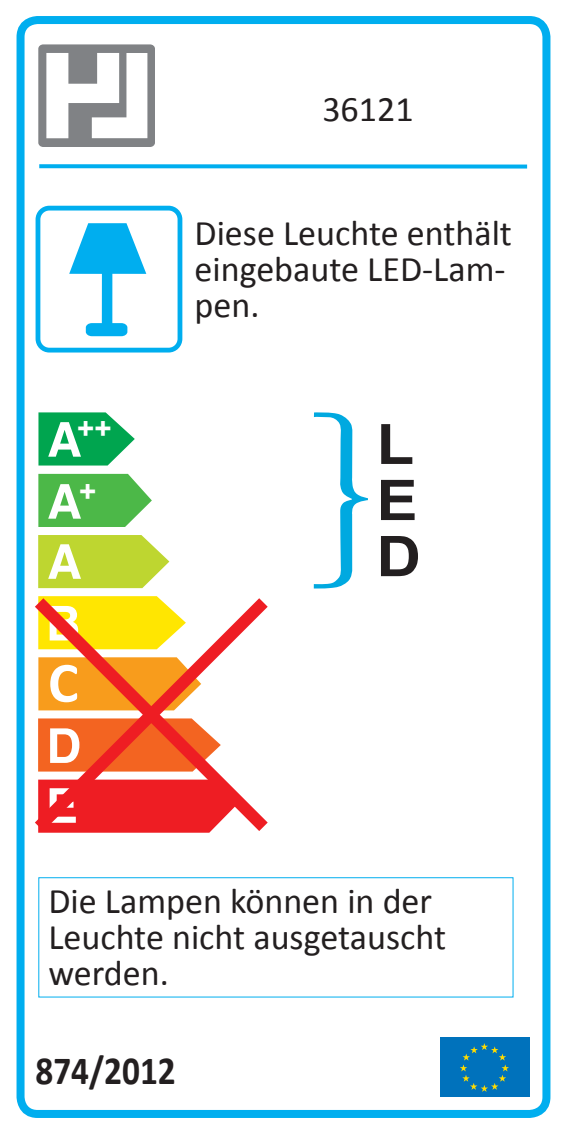
<style>
.page{position:relative;width:567px;height:1134px;background:#fff}
.page>*{position:absolute;margin:0;border:0;box-sizing:border-box;transform-origin:0 0}
.t1{font:700 57.6px "Calibri";color:#fff}
.t2{font:700 56px/56px "Arial";color:#231f20;scale:1.1 1}
.t3{font:700 40px "Calibri";color:#231f20;scale:.88 1}
.t4{font:36px/36px "Calibri";color:#231f20}
.t5{font:700 29.6px/62.4px "Arial";color:#fff}
</style>
<div class="page">
<div style="left:17px;top:16px;width:533px;height:1102px;border:8px solid #00aeef;border-radius:17px"></div>
<div style="left:38px;top:877px;width:475px;height:120px;border:1px solid #00aeef"></div>
<div style="left:39px;top:164px;width:488px;height:5px;background:#00aeef"></div>
<div style="left:440px;top:1038px;width:89px;height:59px;background:#0072bc"></div>
<svg style="left:460px;top:1043px;width:49px;height:49px"></svg>
<svg style="left:69px;top:223px;width:77px;height:105px"></svg>
<div style="left:36px;top:206px;width:146px;height:146px;border:5px solid #00aeef;border-radius:11px"></div>
<div style="left:86px;top:323px;width:41px;height:13px;background:#00aeef;border-radius:5px"></div>
<svg style="left:38px;top:412px;width:97px;height:53px"></svg>
<svg style="left:38px;top:831px;width:173px;height:2px"></svg>
<svg style="left:38px;top:596px;width:121px;height:2px"></svg>
<svg style="left:38px;top:535px;width:131px;height:53px"></svg>
<svg style="left:38px;top:474px;width:114px;height:53px"></svg>
<svg style="left:35px;top:598px;width:233px;height:233px"></svg>
<svg style="left:314px;top:412px;width:54px;height:177px"></svg>
<div style="left:38px;top:44px;width:117px;height:103px;background:#808285;border-radius:5px"></div>
<svg style="left:46px;top:53px;width:101px;height:85px"></svg>
<p class="t4" style="left:322px;top:91px;width:93px">36121</p>
<p class="t5" style="left:77px;top:399px;width:36px">++ +</p>
<h1 class="t1" style="left:48px;top:646px;width:32px">C</h1>
<p class="t4" style="left:194px;top:215px;width:319px">Diese Leuchte enthält eingebaute LED-Lam&shy;pen.</p>
<h2 class="t2" style="left:376px;top:418px;width:42px">L<br>E<br>D</h2>
<p class="t4" style="left:48px;top:883px;width:399px">Die Lampen können in der<br>Leuchte nicht ausgetauscht werden.</p>
<p class="t3" style="left:35px;top:1045px;width:161px">874/2012</p>
</div>
